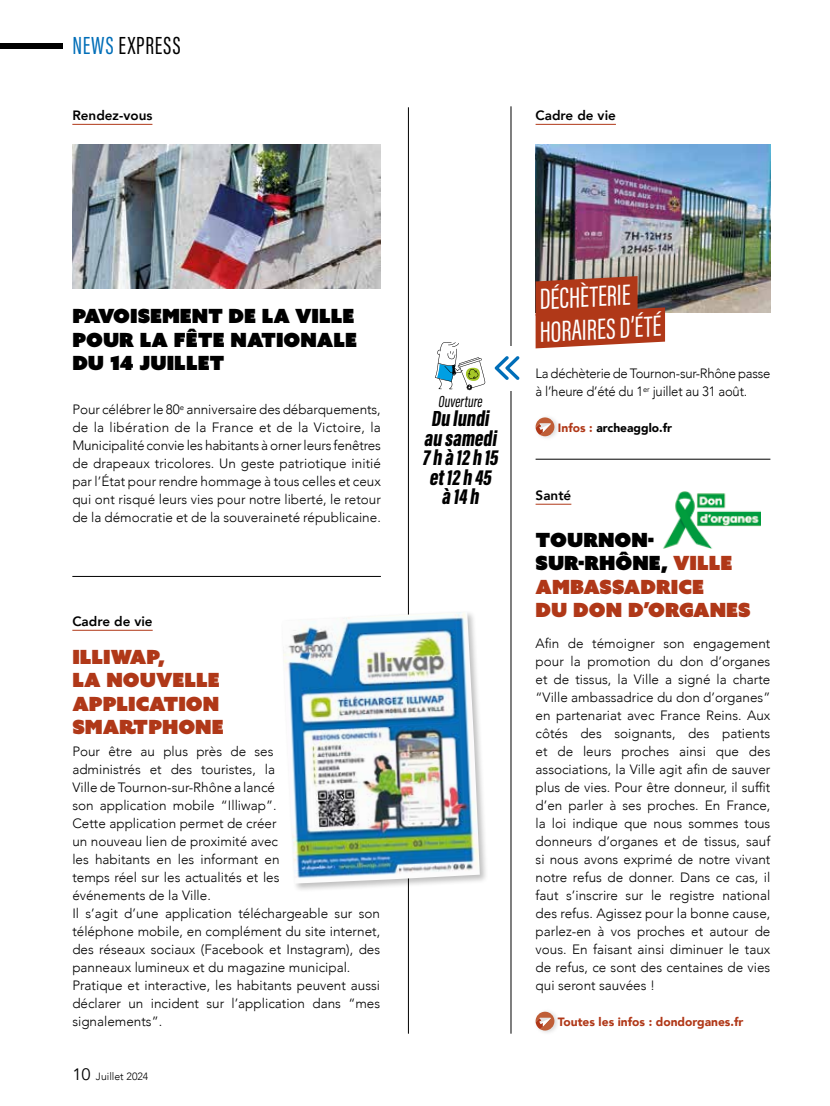
<style>
.page{position:relative;width:830px;height:1106px;background:#fff}
.page>*{position:absolute;margin:0;border:0;box-sizing:border-box;transform-origin:0 0}
.t1{font:30px/32.7px "Acumin Pro Extra Cond";color:#fff}
.t2{font:25.5px "Acumin Pro Extra Cond";letter-spacing:.04em;color:#000}
.t3{font:900 22.5px/19.5px "Acumin Pro Extra Cond";color:#000;text-align:center}
.t4{font:19.5px/23.4px "Azo Sans Uber";color:#b03818}
.t5{font:19.5px/23.4px "Azo Sans Uber";color:#000}
.t6{font:16.5px "Acumin Pro Extra Cond";color:#000}
.t7{font:300 13.5px/18px "Avenir";color:#000;text-align:justify}
.t8{font:300 13.5px/18px "Avenir";letter-spacing:-.02em;color:#000}
.t9{font:800 13.5px "Avenir";color:#000}
.t10{font:900 12px "Avenir";color:#b03818}
.t11{font:900 12px "Avenir";color:#000}
.t12{font:300 10.5px "Avenir";color:#000}
.s1{color:#006eb8}
.s2{font-weight:400;font-size:16.5px}
.s3{color:#b03818}
.s4{color:#000}
</style>
<div class="page">
<div style="left:0;top:43px;width:63px;height:6px;background:#000"></div>
<img style="left:535px;top:144px;width:235px;height:168px">
<img style="left:72px;top:144px;width:309px;height:144px">
<hr style="left:510px;top:106px;width:1px;height:927px;background:#000">
<hr style="left:408px;top:107px;width:1px;height:926px;background:#000">
<hr style="left:535px;top:124px;width:80px;height:1px;background:#b03818">
<hr style="left:535px;top:504px;width:36px;height:1px;background:#b03818">
<hr style="left:72px;top:124px;width:80px;height:1px;background:#b03818">
<hr style="left:72px;top:630px;width:81px;height:1px;background:#b03818">
<hr style="left:72px;top:576px;width:309px;height:1px;background:#000">
<hr style="left:535px;top:459px;width:235px;height:1px;background:#000">
<div style="left:533px;top:414px;width:27px;height:27px;background:#000;opacity:.15"></div>
<svg style="left:535px;top:417px;width:19px;height:19px"></svg>
<svg style="left:535px;top:276px;width:129px;height:72px"></svg>
<img style="left:663px;top:491px;width:96px;height:57px">
<div style="left:280px;top:610px;width:208px;height:282px;background:#000;opacity:.25"></div>
<img style="left:282px;top:612px;width:197px;height:271px">
<div style="left:494px;top:346px;width:33px;height:44px;background:#fff"></div>
<svg style="left:494px;top:356px;width:25px;height:24px"></svg>
<svg style="left:435px;top:342px;width:50px;height:48px"></svg>
<div style="left:533px;top:1008px;width:27px;height:27px;background:#000;opacity:.15"></div>
<svg style="left:535px;top:1011px;width:19px;height:19px"></svg>
<h2 class="t2" style="left:72px;top:30px;width:110px"><span class="s1">NEWS</span> EXPRESS</h2>
<p class="t9" style="left:72px;top:105px;width:82px">Rendez-vous</p>
<p class="t9" style="left:535px;top:105px;width:82px">Cadre de vie</p>
<h3 class="t5" style="left:72px;top:304px;width:286px">PAVOISEMENT DE LA VILLE<br>POUR LA FÊTE NATIONALE<br>DU 14 JUILLET</h3>
<p class="t7" style="left:72px;top:400px;width:310px">Pour célébrer le 80<sup>e</sup> anniversaire des débarquements, de la libération de la France et de la Victoire, la Municipalité convie les habitants à orner leurs fenêtres de drapeaux tricolores. Un geste patriotique initié par l’État pour rendre hommage à tous celles et ceux qui ont risqué leurs vies pour notre liberté, le retour de la démocratie et de la souveraineté républicaine.</p>
<p class="t9" style="left:72px;top:610px;width:82px">Cadre de vie</p>
<h3 class="t4" style="left:72px;top:644px;width:153px">ILLIWAP,<br>LA NOUVELLE<br>APPLICATION<br>SMARTPHONE</h3>
<p class="t7" style="left:72px;top:742px;width:309px;text-align:left">Pour être au plus près de ses<br>administrés et des touristes, la<br>Ville de Tournon-sur-Rhône a lancé<br>son application mobile “Illiwap”.<br>Cette application permet de créer<br>un nouveau lien de proximité avec<br>les habitants en les informant en<br>temps réel sur les actualités et les<br>événements de la Ville.<br>Il s’agit d’une application téléchargeable sur son téléphone mobile, en complément du site internet, des réseaux sociaux (Facebook et Instagram), des panneaux lumineux et du magazine municipal.<br>Pratique et interactive, les habitants peuvent aussi déclarer un incident sur l’application dans “mes signalements”.</p>
<p class="t12" style="left:72px;top:1070px;width:77px"><span class="s2">10</span> Juillet 2024</p>
<p class="t6" style="left:438px;top:391px;width:48px">Ouverture</p>
<h3 class="t3" style="left:422px;top:408px;width:81px">Du lundi au samedi<br>7h à 12h15 et12 h 45 à 14h</h3>
<h1 class="t1" style="left:536px;top:283px;width:123px;rotate:-3deg">DÉCHÈTERIE<br>HORAIRES D’ÉTÉ</h1>
<p class="t8" style="left:535px;top:364px;width:236px">La déchèterie de Tournon-sur-Rhône passe à l’heure d’été du 1<sup>er</sup> juillet au 31 août.</p>
<p class="t11" style="left:557px;top:418px;width:115px"><span class="s3">Infos :</span> archeagglo.fr</p>
<p class="t9" style="left:535px;top:484px;width:37px">Santé</p>
<h3 class="t4" style="left:535px;top:528px;width:216px"><span class="s4">TOURNON-<br>SUR-RHÔNE,</span> VILLE<br>AMBASSADRICE<br>DU DON D’ORGANES</h3>
<p class="t7" style="left:535px;top:634px;width:236px">Afin de témoigner son engagement pour la promotion du don d’organes et de tissus, la Ville a signé la charte “Ville ambassadrice du don d’organes” en partenariat avec France Reins. Aux côtés des soignants, des patients et de leurs proches ainsi que des associations, la Ville agit afin de sauver plus de vies. Pour être donneur, il suffit d’en parler à ses proches. En France, la loi indique que nous sommes tous donneurs d’organes et de tissus, sauf si nous avons exprimé de notre vivant notre refus de donner. Dans ce cas, il faut s’inscrire sur le registre national des refus. Agissez pour la bonne cause, parlez-en à vos proches et autour de vous. En faisant ainsi diminuer le taux de refus, ce sont des centaines de vies qui seront sauvées !</p>
<p class="t10" style="left:557px;top:1012px;width:187px">Toutes les infos : dondorganes.fr</p>
</div>
